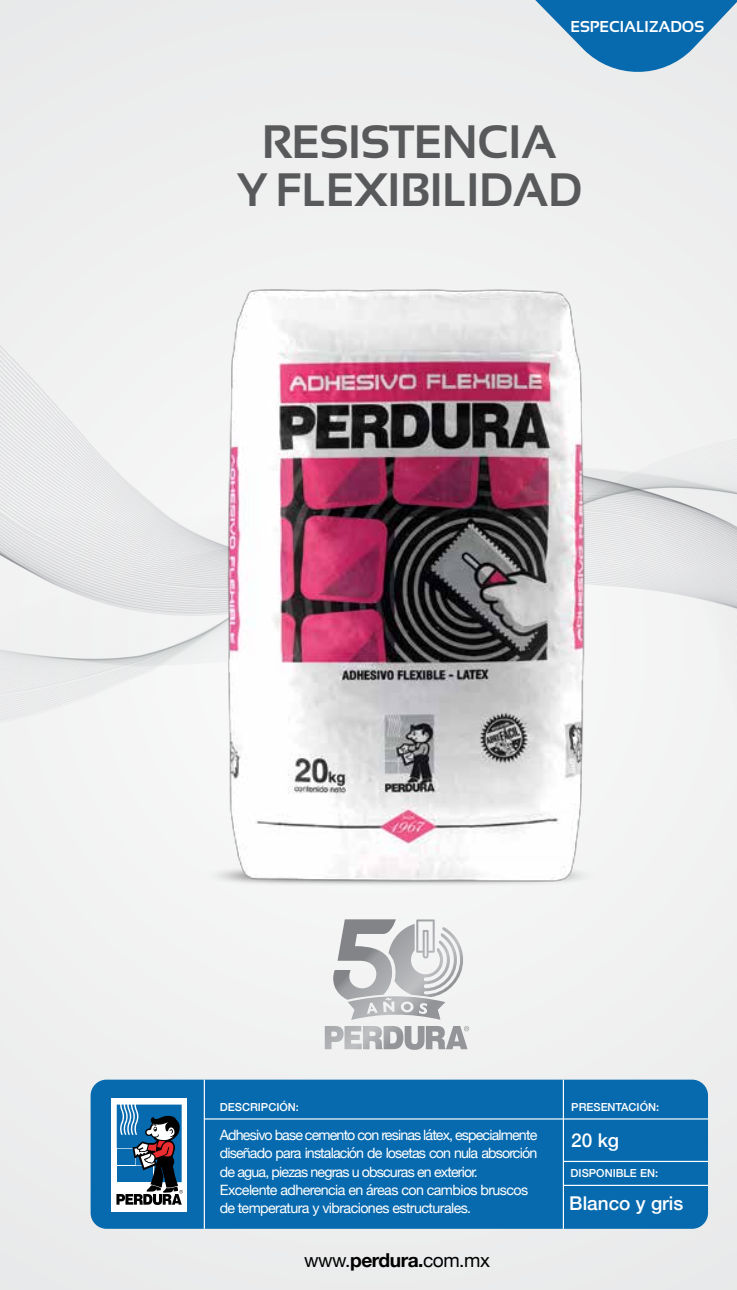
<style>
.page{position:relative;width:737px;height:1290px;background:#efeff0}
.page>*{position:absolute;margin:0;border:0;box-sizing:border-box;transform-origin:0 0}
.t1{font:700 46.73px/47.2px "Sansation";letter-spacing:-.01em;color:#58595b;text-align:center}
.t2{font:19.25px "Helvetica Neue";letter-spacing:-.025em;color:#000}
.t3{font:500 19.07px "Helvetica Neue";color:#fff}
.t4{font:700 15.75px "Sansation";color:#fff}
.t5{font:14.17px/18.4px "Helvetica Neue";letter-spacing:-.06em;color:#fff}
.t6{font:500 11.03px "Helvetica Neue";color:#fff}
.s1{font-weight:700}
</style>
<div class="page">
<svg style="left:20px;top:659px;width:147px;height:13px;fill:#e6e7e7"></svg>
<svg style="left:0;top:647px;width:177px;height:12px"></svg>
<svg style="left:0;top:346px;width:737px;height:267px"></svg>
<img style="left:177px;top:289px;width:439px;height:595px">
<svg style="left:535px;top:0;width:202px;height:72px"></svg>
<div style="left:91px;top:1079px;width:617px;height:150px;background:#076aaf;border-radius:16px"></div>
<hr style="left:204px;top:1079px;width:1px;height:150px;background:#fff">
<hr style="left:563px;top:1079px;width:1px;height:150px;background:#fff">
<hr style="left:563px;top:1118px;width:145px;height:1px;background:#fff">
<hr style="left:563px;top:1185px;width:145px;height:1px;background:#fff">
<hr style="left:204px;top:1118px;width:359px;height:1px;background:#fff">
<hr style="left:563px;top:1161px;width:145px;height:1px;background:#fff">
<div style="left:111px;top:1098px;width:76px;height:113px;background:#fff"></div>
<svg style="left:116px;top:1104px;width:67px;height:101px"></svg>
<svg style="left:325px;top:1026px;width:144px;height:24px"></svg>
<svg style="left:333px;top:919px;width:130px;height:101px"></svg>
<p class="t4" style="left:570px;top:17px;width:135px">ESPECIALIZADOS</p>
<h1 class="t1" style="left:236px;top:119px;width:347px">RESISTENCIA<br>Y FLEXIBILIDAD</h1>
<p class="t6" style="left:220px;top:1098px;width:81px">DESCRIPCIÓN:</p>
<p class="t5" style="left:220px;top:1126px;width:319px">Adhesivo base cemento con resinas látex, especialmente diseñado para instalación de losetas con nula absorción de agua, piezas negras u obscuras en exterior.<br>Excelente adherencia en áreas con cambios bruscos de temperatura y vibraciones estructurales.</p>
<h2 class="t2" style="left:304px;top:1246px;width:187px">www.<span class="s1">perdura.</span>com.mx</h2>
<p class="t6" style="left:571px;top:1098px;width:89px">PRESENTACIÓN:</p>
<h3 class="t3" style="left:571px;top:1124px;width:49px">20 kg</h3>
<p class="t6" style="left:570px;top:1164px;width:89px">DISPONIBLE EN:</p>
<h3 class="t3" style="left:569px;top:1188px;width:116px">Blanco y gris</h3>
</div>
